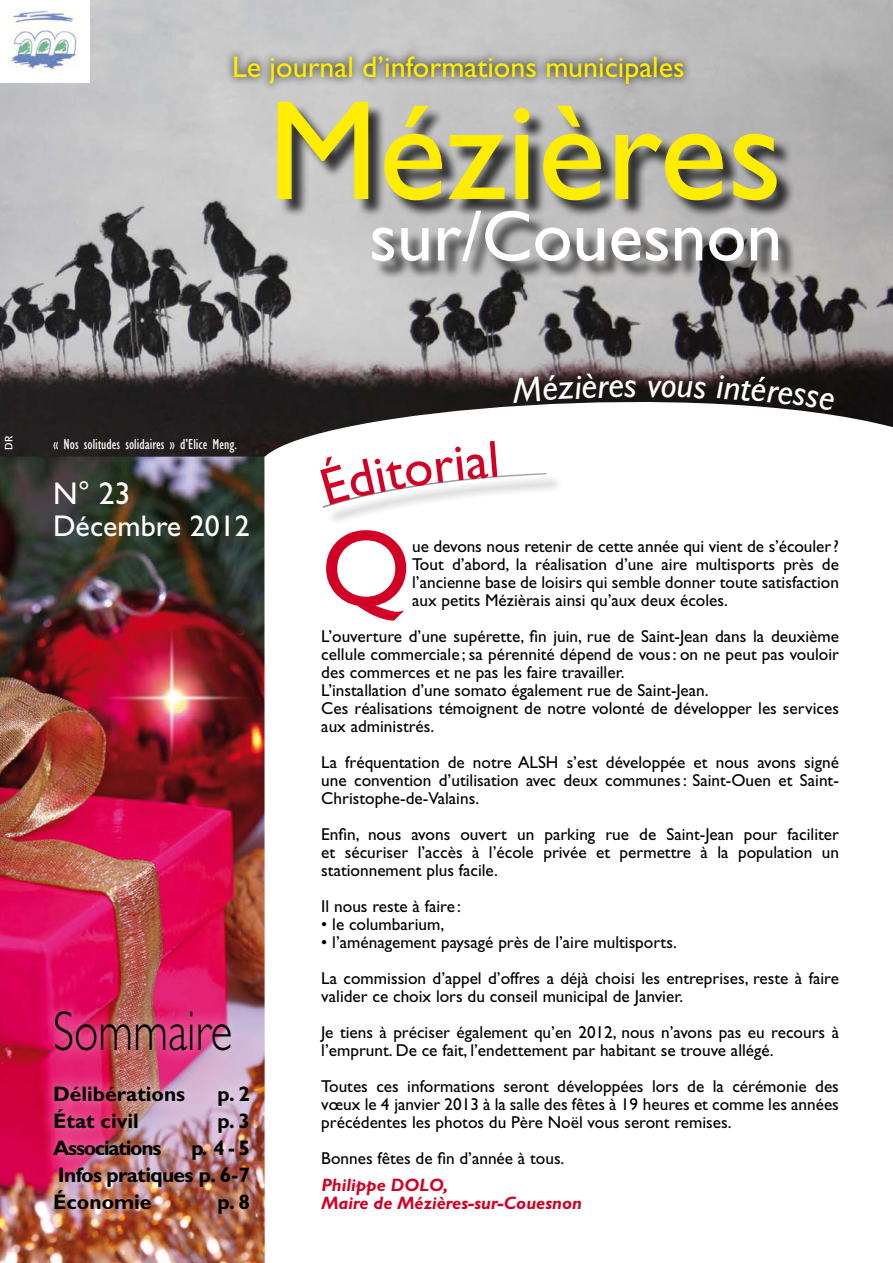
<style>
.page{position:relative;width:893px;height:1263px;background:#fff}
.page>*{position:absolute;margin:0;border:0;box-sizing:border-box;transform-origin:0 0}
.t1{font:142.5px "Gill Sans";color:#ffed00}
.t2{font:109.05px "Gill Sans";color:#d20024}
.t3{font:72px "Gill Sans";color:#fff}
.t4{font:300 56.25px "Gill Sans";color:#000;scale:.8 1}
.t5{font:italic 36px "Gill Sans";color:#fff}
.t6{font:31.5px "Gill Sans";color:#fff}
.t7{font:30px "Gill Sans";color:#ffed00}
.t8{font:30px "Gill Sans";color:#fff}
.t9{font:700 21px/27px "Gill Sans";color:#000;text-align:justify}
.t10{font:700 21px "Gill Sans";letter-spacing:-.06em;color:#000}
.t11{font:italic 700 18px/18px "Gill Sans";color:#d20024}
.t12{font:17.25px/18px "Gill Sans";color:#000}
.t13{font:condensed 15px "Gill Sans";color:#fff}
.t14{font:10.5px "Formata";color:#fff}
</style>
<div class="page">
<img style="left:0;top:457px;width:265px;height:806px">
<div style="left:39px;top:996px;width:225px;height:232px;background:#fff;opacity:.75"></div>
<img style="left:0;top:0;width:893px;height:457px">
<div style="left:280px;top:104px;width:517px;height:176px;background:#000;opacity:.75"></div>
<div style="left:0;top:0;width:89px;height:82px;background:#fff"></div>
<img style="left:9px;top:9px;width:69px;height:60px">
<div style="left:225px;top:46px;width:468px;height:47px;background:#000;opacity:.75"></div>
<div style="left:326px;top:476px;width:238px;height:49px;background:#000;opacity:.75"></div>
<svg style="left:512px;top:374px;width:124px;height:28px;background:#271f1e"></svg>
<svg style="left:662px;top:380px;width:44px;height:18px"></svg>
<svg style="left:717px;top:375px;width:118px;height:36px;background:#2b2725"></svg>
<svg style="left:318px;top:441px;width:230px;height:68px"></svg>
<h3 class="t7" style="left:232px;top:49px;width:454px">Le journal d’informations municipales</h3>
<h1 class="t1" style="left:267px;top:69px;width:517px">Mézières</h1>
<h3 class="t3" style="left:369px;top:195px;width:415px">sur/Couesnon</h3>
<p class="t14" style="left:3px;top:450px;width:15px;rotate:-90deg">DR</p>
<p class="t13" style="left:53px;top:436px;width:185px">« Nos solitudes solidaires » d’Elice Meng.</p>
<h3 class="t6" style="left:53px;top:476px;width:79px">N° 23</h3>
<h3 class="t8" style="left:53px;top:508px;width:198px">Décembre 2012</h3>
<h3 class="t4" style="left:53px;top:999px;width:225px">Sommaire</h3>
<p class="t9" style="left:53px;top:1080px;width:134px">Délibérations</p>
<p class="t9" style="left:217px;top:1080px;width:34px">p. 2</p>
<p class="t9" style="left:53px;top:1107px;width:87px">État civil</p>
<p class="t9" style="left:217px;top:1107px;width:34px">p. 3</p>
<p class="t10" style="left:53px;top:1135px;width:110px">Associations</p>
<p class="t9" style="left:53px;top:1134px;width:198px;text-indent:138px">p. 4 - 5<br>Infos pratiques p. 6-7<br>Économie</p>
<p class="t9" style="left:217px;top:1188px;width:34px">p. 8</p>
<h3 class="t5" style="left:647px;top:364px;width:15px">v</h3>
<h2 class="t2" style="left:321px;top:505px;width:91px">Q</h2>
<p class="t12" style="left:412px;top:537px;width:428px;text-align:justify">ue devons nous retenir de cette année qui vient de s’écouler?<br>Tout d’abord, la réalisation d’une aire multisports près de l’ancienne base de loisirs qui semble donner toute satisfaction aux petits Mézièrais ainsi qu’aux deux écoles.</p>
<p class="t12" style="left:321px;top:627px;width:519px">L’ouverture d’une supérette, fin juin, rue de Saint-Jean dans la deuxième cellule commerciale ; sa pérennité dépend de vous: on ne peut pas vouloir des commerces et ne pas les faire travailler.<br>L’installation d’une somato également rue de Saint-Jean.<br>Ces réalisations témoignent de notre volonté de développer les services aux administrés.</p>
<p class="t12" style="left:321px;top:753px;width:519px;text-align:justify">La fréquentation de notre ALSH s’est développée et nous avons signé une convention d’utilisation avec deux communes: Saint-Ouen et Saint-Christophe-de-Valains.</p>
<p class="t12" style="left:321px;top:825px;width:519px;text-align:justify">Enfin, nous avons ouvert un parking rue de Saint-Jean pour faciliter et sécuriser l’accès à l’école privée et permettre à la population un stationnement plus facile.</p>
<p class="t12" style="left:321px;top:897px;width:141px">Il nous reste à faire :</p>
<p class="t12" style="left:321px;top:915px;width:124px">• le columbarium,</p>
<p class="t12" style="left:321px;top:924px;width:519px;line-height:36px">• l’aménagement paysagé près de l’aire multisports.<br>La commission d’appel d’offres a déjà choisi les entreprises, reste à faire</p>
<p class="t12" style="left:321px;top:978px;width:519px;line-height:36px">valider ce choix lors du conseil municipal de Janvier.<br>Je tiens à préciser également qu’en 2012, nous n’avons pas eu recours à</p>
<p class="t12" style="left:321px;top:1032px;width:519px;line-height:36px">l’emprunt. De ce fait, l’endettement par habitant se trouve allégé.<br>Toutes ces informations seront développées lors de la cérémonie des</p>
<p class="t12" style="left:321px;top:1095px;width:519px">vœux le 4 janvier 2013 à la salle des fêtes à 19 heures et comme les années précédentes les photos du Père Noël vous seront remises.</p>
<p class="t12" style="left:321px;top:1149px;width:245px">Bonnes fêtes de fin d’année à tous.</p>
<p class="t11" style="left:321px;top:1176px;width:262px">Philippe DOLO,<br>Maire de Mézières-sur-Couesnon</p>
</div>
